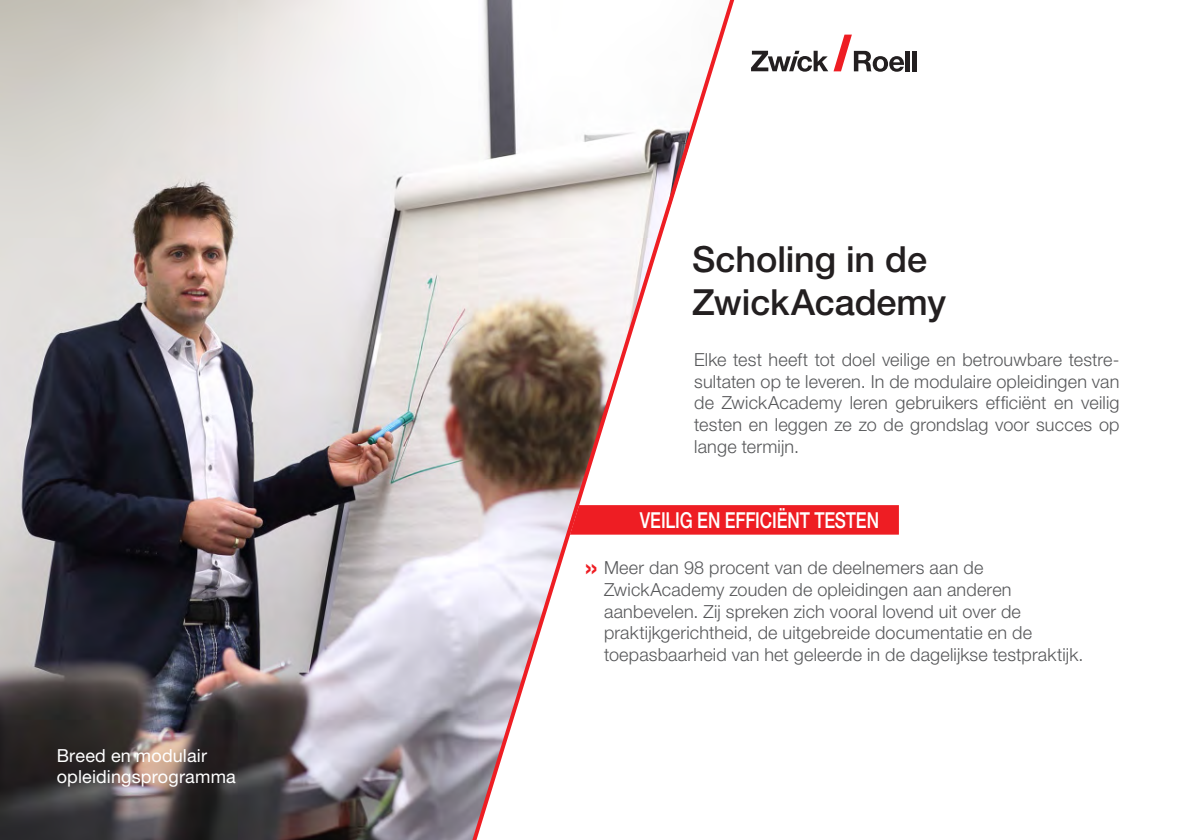
<style>
.page{position:relative;width:1191px;height:840px;background:#fff}
.page>*{position:absolute;margin:0;border:0;box-sizing:border-box;transform-origin:0 0}
.t1{font:500 36px/43.2px "Helvetica Neue";letter-spacing:-.005em;color:#231f20}
.t2{font:500 22px "Helvetica Neue";letter-spacing:-.01em;color:#fff;scale:.78 1}
.t3{font:300 18px/21.6px "Helvetica Neue";letter-spacing:.01em;color:#57585a}
.t4{font:18px/21.6px "Helvetica Neue";letter-spacing:.01em;color:#fff}
.s1{font-weight:500;font-size:29px;color:#ee1d23}
</style>
<div class="page">
<img style="left:0;top:0;width:464px;height:839px">
<svg style="left:464px;top:0;width:281px;height:839px"></svg>
<svg style="left:751px;top:35px;width:153px;height:37px"></svg>
<div style="left:905px;top:51px;width:5px;height:20px;background:#231f20"></div>
<hr style="left:912px;top:51px;width:4px;height:20px;background:#231f20">
<div style="left:570px;top:505px;width:329px;height:29px;background:#ee1d23"></div>
<p class="t4" style="left:57px;top:743px;width:181px">Breed en modulair opleidingsprogramma</p>
<h1 class="t1" style="left:692px;top:237px;width:255px">Scholing in de<br>ZwickAcademy</h1>
<p class="t3" style="left:694px;top:348px;width:427px;text-align:justify">Elke test heeft tot doel veilige en betrouwbare testre&shy;sultaten op te leveren. In de modulaire opleidingen van de ZwickAcademy leren gebruikers efficiënt en veilig testen en leggen ze zo de grondslag voor succes op lange termijn.</p>
<p class="t2" style="left:640px;top:507px;width:308px">VEILIG EN EFFICIËNT TESTEN</p>
<p class="t3" style="left:604px;top:556px;width:481px;text-indent:-19px"><span class="s1">»</span> Meer dan 98 procent van de deelnemers aan de ZwickAcademy zouden de opleidingen aan anderen aanbevelen. Zij spreken zich vooral lovend uit over de praktijkgerichtheid, de uitgebreide documentatie en de toepasbaarheid van het geleerde in de dagelijkse testpraktijk.</p>
</div>
